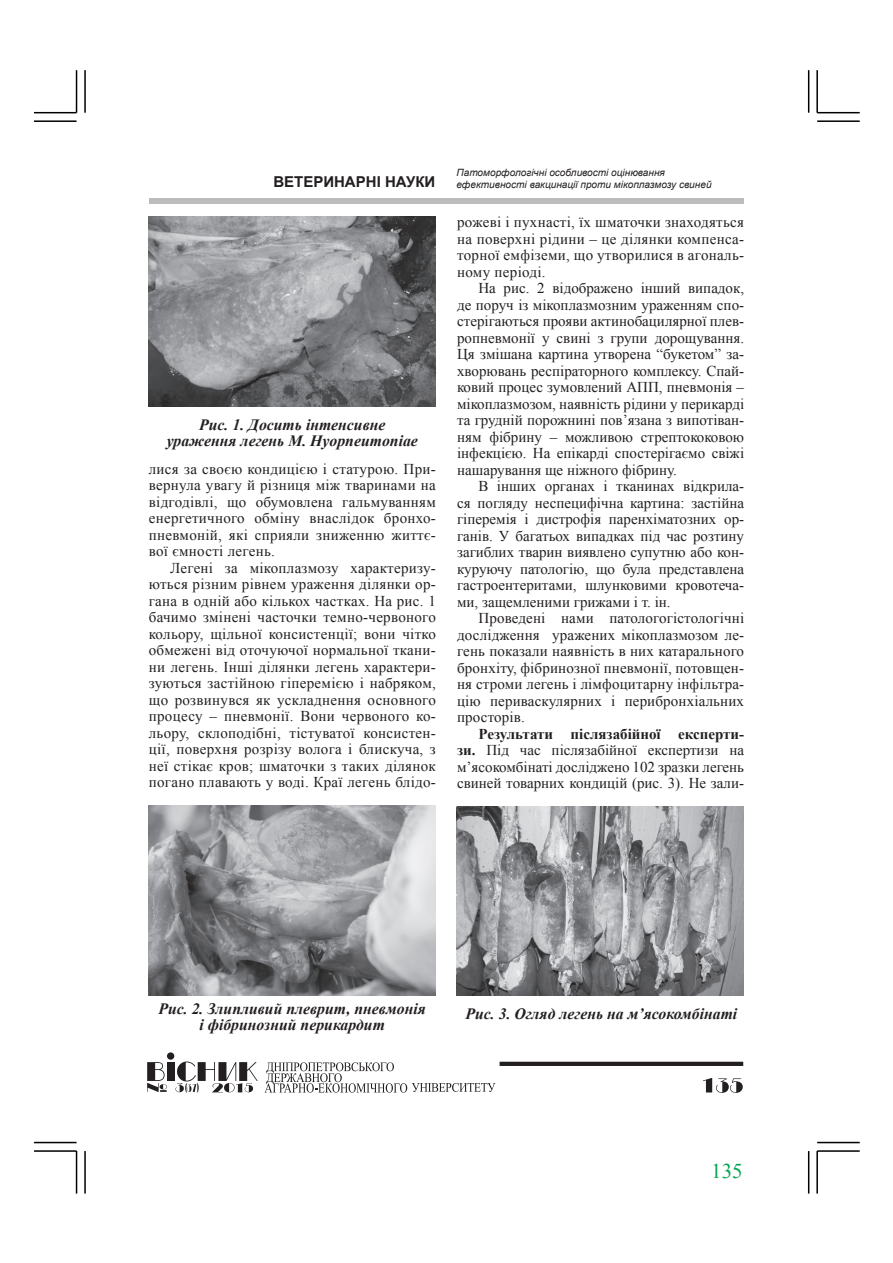
<style>
.page{position:relative;width:893px;height:1263px;background:#fff}
.page>*{position:absolute;margin:0;border:0;box-sizing:border-box;transform-origin:0 0}
.t1{font:21px "Times New Roman";color:#00a54f}
.заголовка_таблиц{font:italic 700 15.75px "Times New Roman";color:#231f20}
.текст{font:15px/16.5px "Times New Roman";letter-spacing:.01em;color:#231f20;text-align:justify}
.t2{font:700 15px "Arial";color:#231f20}
.t3{font:italic 10.05px "Arial";color:#231f20}
.s1{font-weight:700}
</style>
<div class="page">
<hr style="left:84px;top:70px;width:2px;height:43px;background:#000">
<hr style="left:76px;top:70px;width:1px;height:43px;background:#000">
<hr style="left:34px;top:120px;width:43px;height:2px;background:#000">
<hr style="left:34px;top:112px;width:43px;height:1px;background:#000">
<hr style="left:817px;top:120px;width:43px;height:2px;background:#000">
<hr style="left:817px;top:112px;width:43px;height:1px;background:#000">
<hr style="left:808px;top:70px;width:1px;height:43px;background:#000">
<hr style="left:816px;top:70px;width:2px;height:43px;background:#000">
<hr style="left:808px;top:1151px;width:1px;height:42px;background:#000">
<hr style="left:816px;top:1151px;width:2px;height:42px;background:#000">
<hr style="left:817px;top:1142px;width:43px;height:1px;background:#000">
<hr style="left:817px;top:1150px;width:43px;height:2px;background:#000">
<hr style="left:34px;top:1142px;width:43px;height:1px;background:#000">
<hr style="left:34px;top:1150px;width:43px;height:2px;background:#000">
<hr style="left:84px;top:1151px;width:2px;height:42px;background:#000">
<hr style="left:76px;top:1151px;width:1px;height:42px;background:#000">
<div style="left:149px;top:198px;width:594px;height:5px;background:#bdbcbc"></div>
<hr style="left:500px;top:1062px;width:243px;height:4px;background:#231f20">
<div style="left:167px;top:1062px;width:8px;height:19px;background:#231f20"></div>
<div style="left:167px;top:1052px;width:7px;height:8px;background:#231f20;border-radius:50%"></div>
<svg style="left:147px;top:1062px;width:20px;height:30px"></svg>
<svg style="left:264px;top:1062px;width:231px;height:31px"></svg>
<svg style="left:175px;top:1061px;width:83px;height:32px"></svg>
<img style="left:149px;top:217px;width:287px;height:189px">
<img style="left:149px;top:806px;width:287px;height:189px">
<img style="left:456px;top:806px;width:287px;height:189px">
<svg style="left:703px;top:1078px;width:40px;height:15px"></svg>
<p class="t3" style="left:456px;top:166px;width:210px">Патоморфологічні особливості оцінювання</p>
<p class="t2" style="left:273px;top:172px;width:163px">ВЕТЕРИНАРНІ НАУКИ</p>
<p class="t3" style="left:456px;top:178px;width:257px">ефективності вакцинації проти мікоплазмозу свиней</p>
<p class="заголовка_таблиц" style="left:199px;top:414px;width:188px">Рис. 1. Досить інтенсивне</p>
<p class="заголовка_таблиц" style="left:167px;top:430px;width:253px">ураження легень М. Hyopneumoniae</p>
<p class="текст" style="left:149px;top:460px;width:289px">лися за своєю кондицією і статурою. При&shy;вернула увагу й різниця між тваринами на відгодівлі, що обумовлена гальмуванням енергетичного обміну внаслідок бронхо&shy;пневмоній, які сприяли зниженню життє&shy;вої ємності легень.</p>
<p class="текст" style="left:149px;top:559px;width:289px;text-indent:21px">Легені за мікоплазмозу характеризу&shy;ються різним рівнем ураження ділянки ор&shy;гана в одній або кількох частках. На рис. 1 бачимо змінені часточки темно-червоного кольору, щільної консистенції; вони чітко обмежені від оточуючої нормальної ткани&shy;ни легень. Інші ділянки легень характери&shy;зуються застійною гіперемією і набряком, що розвинувся як ускладнення основного процесу – пневмонії. Вони червоного ко&shy;льору, склоподібні, тістуватої консистен&shy;ції, поверхня розрізу волога і блискуча, з неї стікає кров; шматочки з таких ділянок погано плавають у воді. Краї легень блідо-</p>
<p class="текст" style="left:457px;top:214px;width:289px">рожеві і пухнасті, їх шматочки знаходяться на поверхні рідини – це ділянки компенса&shy;торної емфіземи, що утворилися в агональ&shy;ному періоді.</p>
<p class="текст" style="left:457px;top:280px;width:289px;text-indent:21px">На рис. 2 відображено інший випадок, де поруч із мікоплазмозним ураженням спо&shy;стерігаються прояви актинобацилярної плев&shy;ропневмонії у свині з групи дорощування.<br>Ця змішана картина утворена “букетом” за&shy;хворювань респіраторного комплексу. Спай&shy;ковий процес зумовлений АПП, пневмонія – мікоплазмозом, наявність рідини у перикарді та грудній порожнині пов’язана з випотіван&shy;ням фібрину – можливою стрептококовою інфекцією. На епікарді спостерігаємо свіжі нашарування ще ніжного фібрину.</p>
<p class="текст" style="left:457px;top:478px;width:289px;text-indent:21px">В інших органах і тканинах відкрила&shy;ся погляду неспецифічна картина: застійна гіперемія і дистрофія паренхіматозних ор&shy;ганів. У багатьох випадках під час розтину загиблих тварин виявлено супутню або кон&shy;куруючу патологію, що була представлена гастроентеритами, шлунковими кровотеча&shy;ми, защемленими грижами і т. ін.</p>
<p class="текст" style="left:457px;top:610px;width:289px;text-indent:21px">Проведені нами патологогістологічні дослідження уражених мікоплазмозом ле&shy;гень показали наявність в них катарального бронхіту, фібринозної пневмонії, потовщен&shy;ня строми легень і лімфоцитарну інфільтра&shy;цію периваскулярних і перибронхіальних просторів.</p>
<p class="текст" style="left:457px;top:725px;width:289px;text-indent:21px"><span class="s1">Результати післязабійної експерти&shy;зи.</span> Під час післязабійної експертизи на м’ясокомбінаті досліджено 102 зразки легень свиней товарних кондицій (рис. 3). Не зали-</p>
<p class="заголовка_таблиц" style="left:158px;top:998px;width:269px">Рис. 2. Злипливий плеврит, пневмонія</p>
<p class="заголовка_таблиц" style="left:199px;top:1014px;width:187px">і фібринозний перикардит</p>
<p class="заголовка_таблиц" style="left:465px;top:1002px;width:273px">Рис. 3. Огляд легень на м’ясокомбінаті</p>
<p class="t1" style="left:711px;top:1157px;width:33px">135</p>
</div>
